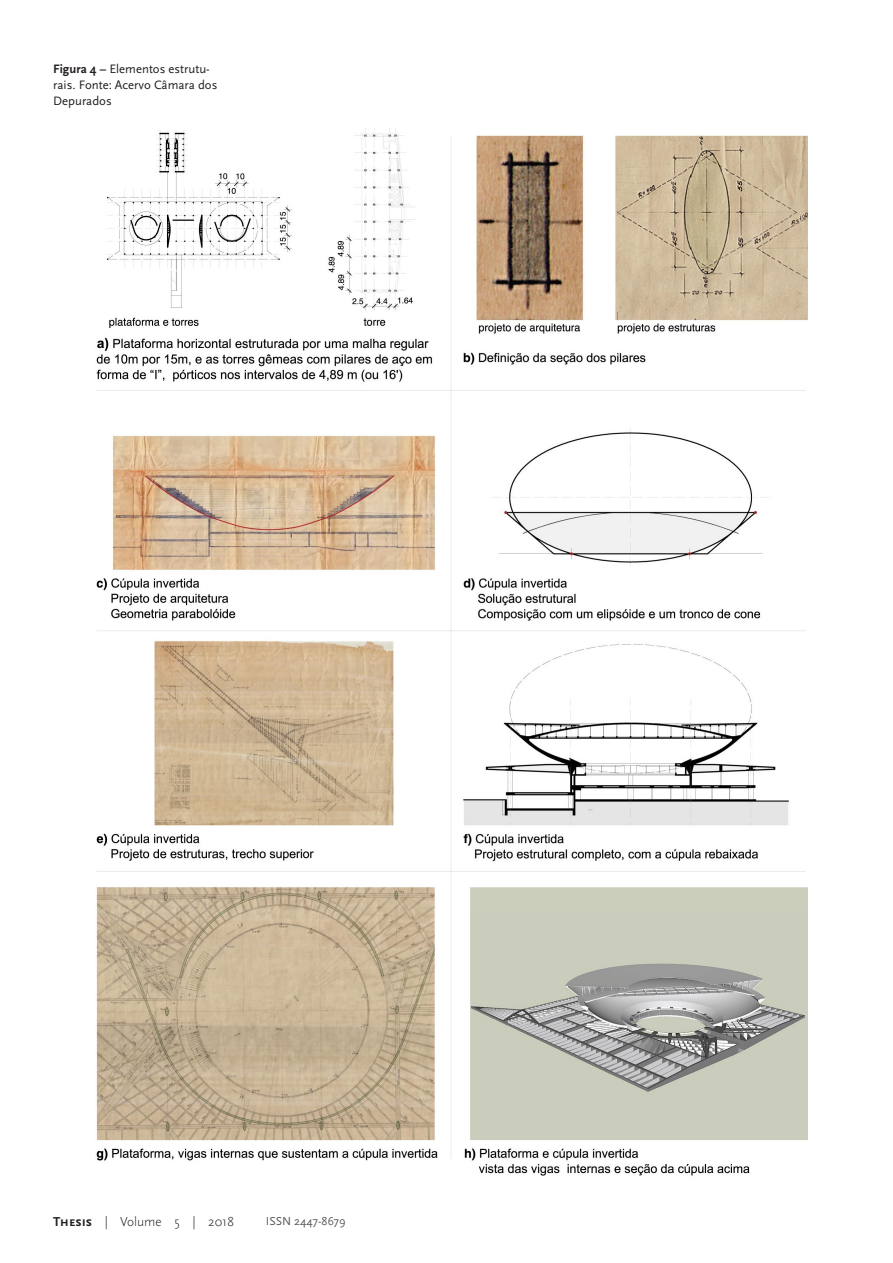
<style>
.page{position:relative;width:893px;height:1263px;background:#fff}
.page>*{position:absolute;margin:0;border:0;box-sizing:border-box;transform-origin:0 0}
.t1{font:300 13.5px "Scala Sans Pro";color:#231f20}
.Legenda{font:12.75px/15.8px "Scala Sans Pro";color:#231f20}
.t2{font:12px "Scala Sans Pro";color:#57585a}
.s1{font-weight:700}
</style>
<div class="page">
<img style="left:96px;top:129px;width:712px;height:1047px">
<p class="Legenda" style="left:53px;top:61px;width:166px"><span class="s1">Figura 4 –</span> Elementos estrutu&shy;rais. Fonte: Acervo Câmara dos<br>Depurados</p>
<p class="t1" style="left:53px;top:1214px;width:182px"><span class="s1">Thesis</span> | Volume 5 | 2018</p>
<p class="t2" style="left:266px;top:1214px;width:81px">ISSN 2447-8679</p>
</div>
